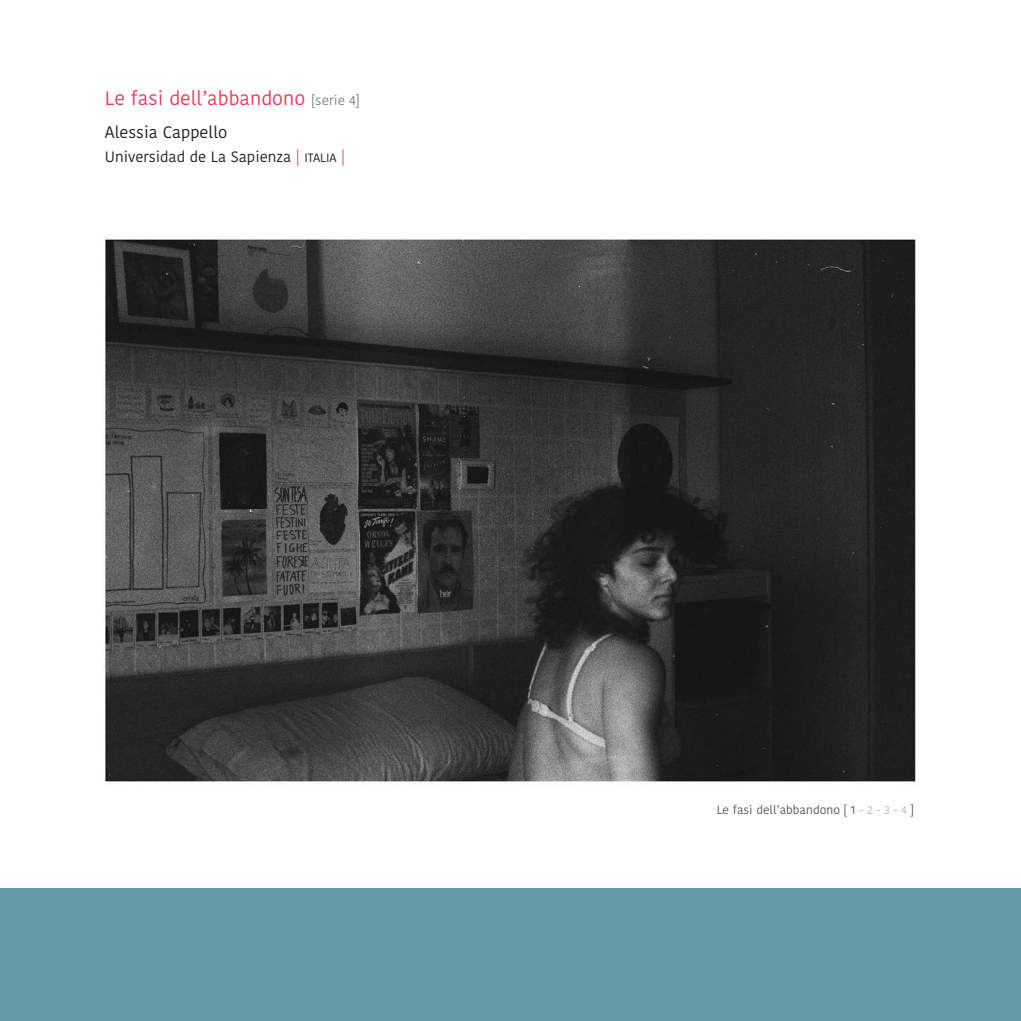
<style>
.page{position:relative;width:1021px;height:1021px;background:#fff}
.page>*{position:absolute;margin:0;border:0;box-sizing:border-box;transform-origin:0 0}
.OBRA_KOHINOOR{font:19.5px "Kohinoor Telugu";color:#ee3c5a}
.AUTOR_KOHINOOR{font:16.5px "Kohinoor Telugu";color:#231f20}
.UNIVERSIDAD_KOHINOOR{font:15px "Kohinoor Telugu";color:#231f20}
.OBRA_2024_-_derecha{font:12px "Kohinoor Telugu";color:#57585a}
.s1{font-size:13.5px;color:#808285}
.s2{color:#ee3c5a}
.s3{font-size:12px}
.s4{color:#bcbdc0}
</style>
<div class="page">
<div style="left:0;top:887px;width:1020px;height:133px;background:#6397a9"></div>
<img style="left:105px;top:239px;width:811px;height:544px">
<p class="OBRA_KOHINOOR" style="left:105px;top:87px;width:256px">Le fasi dell’abbandono <span class="s1">[serie 4]</span></p>
<p class="AUTOR_KOHINOOR" style="left:105px;top:122px;width:124px">Alessia Cappello</p>
<p class="UNIVERSIDAD_KOHINOOR" style="left:105px;top:148px;width:242px">Universidad de La Sapienza <span class="s2">|</span> <span class="s3">ITALIA</span> <span class="s2">|</span></p>
<p class="OBRA_2024_-_derecha" style="left:716px;top:802px;width:199px">Le fasi dell’abbandono [ 1 <span class="s4">- 2 - 3 - 4</span> ]</p>
</div>
